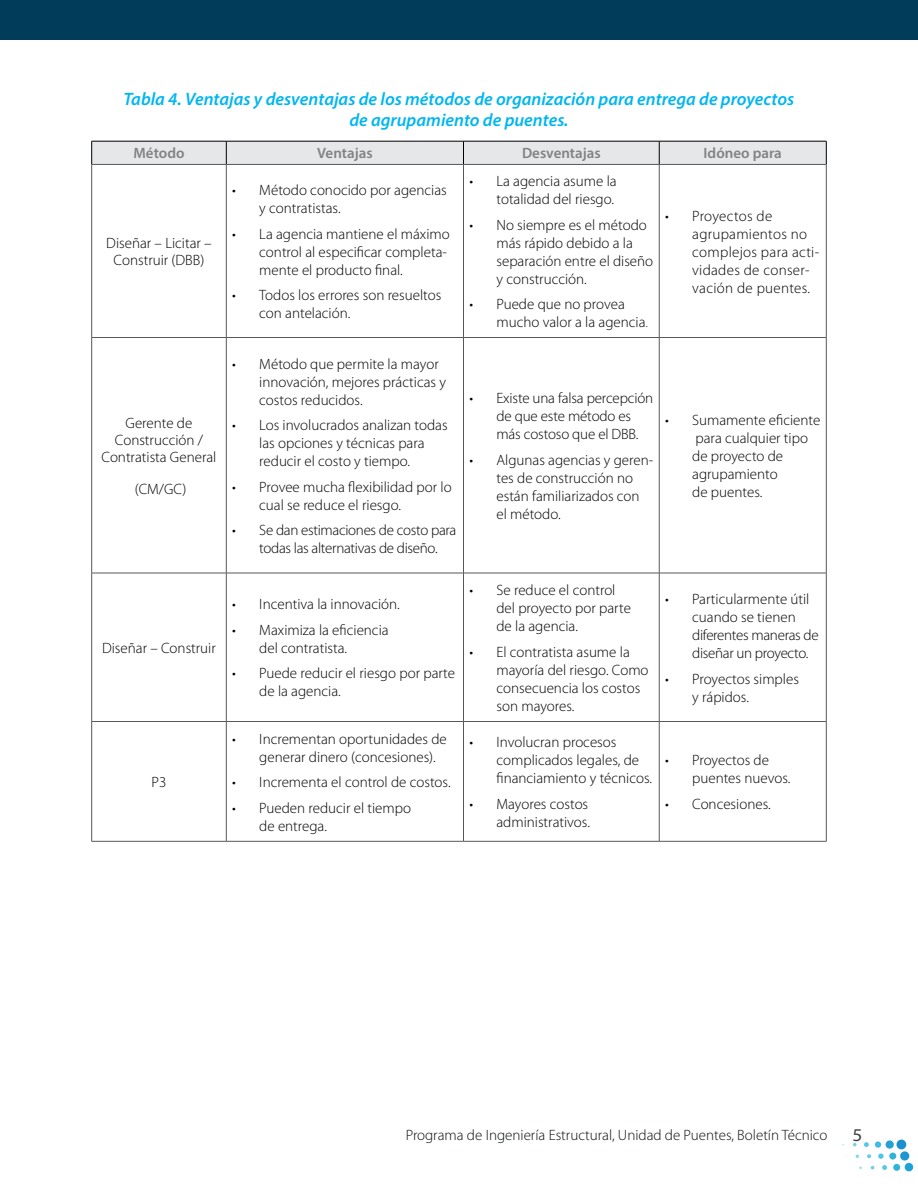
<style>
.page{position:relative;width:918px;height:1188px;background:#fff}
.page>*{position:absolute;margin:0;border:0;box-sizing:border-box;transform-origin:0 0}
.t1{font:italic 600 18px/21px "Myriad Pro";color:#00b6f0;text-align:center}
.t2{font:semi-expanded 18px "Myriad Pro";color:#3e3e3f}
.t3{font:300 15px/18px "Myriad Pro";color:#000001}
.t4{font:300 15px/18px "Myriad Pro";letter-spacing:-.02em;color:#000001;text-align:center}
.t5{font:300 15px/18px "Myriad Pro";letter-spacing:.02em;color:#000001}
.t6{font:300 15px "Myriad Pro";color:#0b0e11}
.t7{font:600 15px "Myriad Pro";color:#808285}
.s1{color:#4e4f50}
</style>
<div class="page">
<div style="left:905px;top:1163px;width:8px;height:8px;background:#1ca1d9;border-radius:50%"></div>
<div style="left:900px;top:1151px;width:9px;height:10px;background:#1e96d4;border-radius:50%"></div>
<div style="left:896px;top:1140px;width:10px;height:9px;background:#1c8fcf;border-radius:50%"></div>
<div style="left:893px;top:1164px;width:7px;height:7px;background:#2fb3dc;border-radius:50%"></div>
<div style="left:889px;top:1153px;width:7px;height:7px;background:#2fb3dc;border-radius:50%"></div>
<div style="left:886px;top:1140px;width:8px;height:9px;background:#26a1d3;border-radius:50%"></div>
<svg style="left:882px;top:1165px;width:5px;height:5px"></svg>
<svg style="left:878px;top:1154px;width:6px;height:5px"></svg>
<div style="left:875px;top:1141px;width:6px;height:7px;background:#40bce3;border-radius:50%"></div>
<svg style="left:871px;top:1166px;width:3px;height:4px"></svg>
<svg style="left:867px;top:1154px;width:4px;height:4px"></svg>
<svg style="left:864px;top:1142px;width:5px;height:5px"></svg>
<svg style="left:853px;top:1143px;width:4px;height:3px"></svg>
<div style="left:0;top:0;width:918px;height:39px;background:#013d5a"></div>
<hr style="left:226px;top:165px;width:1px;height:172px;background:#57585a">
<hr style="left:463px;top:165px;width:1px;height:172px;background:#57585a">
<hr style="left:659px;top:165px;width:1px;height:172px;background:#57585a">
<hr style="left:92px;top:337px;width:134px;height:1px;background:#57585a">
<hr style="left:226px;top:337px;width:238px;height:1px;background:#57585a">
<hr style="left:226px;top:338px;width:1px;height:235px;background:#57585a">
<hr style="left:464px;top:337px;width:195px;height:1px;background:#57585a">
<hr style="left:463px;top:338px;width:1px;height:235px;background:#57585a">
<hr style="left:659px;top:337px;width:167px;height:1px;background:#57585a">
<hr style="left:659px;top:338px;width:1px;height:235px;background:#57585a">
<hr style="left:92px;top:573px;width:134px;height:1px;background:#57585a">
<hr style="left:226px;top:573px;width:238px;height:1px;background:#57585a">
<hr style="left:226px;top:573px;width:1px;height:148px;background:#57585a">
<hr style="left:464px;top:573px;width:195px;height:1px;background:#57585a">
<hr style="left:463px;top:573px;width:1px;height:148px;background:#57585a">
<hr style="left:659px;top:573px;width:167px;height:1px;background:#57585a">
<hr style="left:659px;top:573px;width:1px;height:148px;background:#57585a">
<hr style="left:92px;top:721px;width:134px;height:1px;background:#57585a">
<hr style="left:226px;top:721px;width:238px;height:1px;background:#57585a">
<hr style="left:226px;top:722px;width:1px;height:119px;background:#57585a">
<hr style="left:464px;top:721px;width:195px;height:1px;background:#57585a">
<hr style="left:463px;top:722px;width:1px;height:119px;background:#57585a">
<hr style="left:659px;top:721px;width:167px;height:1px;background:#57585a">
<hr style="left:659px;top:722px;width:1px;height:119px;background:#57585a">
<hr style="left:91px;top:165px;width:1px;height:172px;background:#57585a">
<hr style="left:826px;top:165px;width:1px;height:172px;background:#57585a">
<hr style="left:91px;top:338px;width:1px;height:235px;background:#57585a">
<hr style="left:826px;top:338px;width:1px;height:235px;background:#57585a">
<hr style="left:91px;top:573px;width:1px;height:148px;background:#57585a">
<hr style="left:826px;top:573px;width:1px;height:148px;background:#57585a">
<hr style="left:91px;top:722px;width:1px;height:119px;background:#57585a">
<hr style="left:826px;top:722px;width:1px;height:119px;background:#57585a">
<hr style="left:92px;top:841px;width:134px;height:1px;background:#57585a">
<hr style="left:226px;top:841px;width:238px;height:1px;background:#57585a">
<hr style="left:464px;top:841px;width:195px;height:1px;background:#57585a">
<hr style="left:659px;top:841px;width:167px;height:1px;background:#57585a">
<svg style="left:91px;top:141px;width:736px;height:23px;background:#dbdcde"></svg>
<hr style="left:92px;top:164px;width:134px;height:1px;background:#57585a">
<hr style="left:226px;top:164px;width:238px;height:1px;background:#57585a">
<hr style="left:464px;top:164px;width:195px;height:1px;background:#57585a">
<hr style="left:659px;top:164px;width:167px;height:1px;background:#57585a">
<p class="t1" style="left:124px;top:88px;width:672px">Tabla 4. Ventajas y desventajas de los métodos de organización para entrega de proyectos de agrupamiento de puentes.</p>
<p class="t7" style="left:133px;top:144px;width:53px">Método</p>
<p class="t7" style="left:317px;top:144px;width:57px">Ventajas</p>
<p class="t7" style="left:522px;top:144px;width:80px">Desventajas</p>
<p class="t7" style="left:704px;top:144px;width:80px">Idóneo para</p>
<p class="t3" style="left:106px;top:235px;width:107px;line-height:17.2px;text-align:center">Diseñar – Licitar –<br>Construir (DBB)</p>
<p class="t3" style="left:102px;top:414px;width:116px;line-height:17.2px;text-align:center">Gerente de<br>Construcción /<br>Contratista General</p>
<p class="t3" style="left:135px;top:481px;width:53px">(CM/GC)</p>
<p class="t3" style="left:102px;top:639px;width:115px">Diseñar – Construir</p>
<p class="t3" style="left:152px;top:773px;width:16px">P3</p>
<p class="t3" style="left:259px;top:181px;width:189px;text-indent:-27px">• Método conocido por agencias y contratistas.</p>
<p class="t3" style="left:259px;top:225px;width:192px;text-indent:-27px">• La agencia mantiene el máximo control al especificar completa&shy;mente el producto final.</p>
<p class="t3" style="left:259px;top:286px;width:184px;text-indent:-27px">• Todos los errores son resueltos con antelación.</p>
<p class="t3" style="left:259px;top:355px;width:188px;text-indent:-27px">• Método que permite la mayor innovación, mejores prácticas y costos reducidos.</p>
<p class="t3" style="left:259px;top:416px;width:190px;text-indent:-27px">• Los involucrados analizan todas las opciones y técnicas para reducir el costo y tiempo.</p>
<p class="t3" style="left:259px;top:478px;width:194px;text-indent:-27px">• Provee mucha flexibilidad por lo cual se reduce el riesgo.</p>
<p class="t4" style="left:232px;top:521px;width:226px">• Se dan estimaciones de costo para todas las alternativas de diseño.</p>
<p class="t3" style="left:232px;top:596px;width:169px">• Incentiva la innovación.</p>
<p class="t3" style="left:259px;top:621px;width:131px;text-indent:-27px">• Maximiza la eficiencia del contratista.</p>
<p class="t3" style="left:259px;top:665px;width:197px;text-indent:-27px">• Puede reducir el riesgo por parte de la agencia.</p>
<p class="t3" style="left:259px;top:730px;width:189px;text-indent:-27px">• Incrementan oportunidades de generar dinero (concesiones).</p>
<p class="t3" style="left:232px;top:773px;width:220px">• Incrementa el control de costos.</p>
<p class="t3" style="left:259px;top:799px;width:153px;text-indent:-27px">• Pueden reducir el tiempo de entrega.</p>
<p class="t3" style="left:469px;top:172px;width:149px;text-align:right">• La agencia asume la totalidad del riesgo.</p>
<p class="t3" style="left:496px;top:216px;width:158px;text-indent:-27px">• No siempre es el método más rápido debido a la separación entre el diseño y construcción.</p>
<p class="t3" style="left:496px;top:295px;width:153px;text-indent:-27px">• Puede que no provea mucho valor a la agencia<span class="s1">.</span></p>
<p class="t5" style="left:692px;top:207px;width:128px;text-indent:-27px">• Proyectos de agrupamientos no complejos para acti&shy;vidades de conser&shy;vación de puentes.</p>
<p class="t3" style="left:496px;top:389px;width:158px;text-indent:-27px">• Existe una falsa percepción de que este método es más costoso que el DBB.</p>
<p class="t3" style="left:496px;top:451px;width:158px;text-indent:-27px">• Algunas agencias y geren&shy;tes de construcción no están familiarizados con el método.</p>
<p class="t3" style="left:692px;top:411px;width:130px;text-indent:-27px">• Sumamente eficiente para cualquier tipo de proyecto de agrupamiento<br>de puentes.</p>
<p class="t3" style="left:496px;top:581px;width:136px;text-indent:-27px">• Se reduce el control del proyecto por parte de la agencia.</p>
<p class="t3" style="left:496px;top:643px;width:154px;text-indent:-27px">• El contratista asume la mayoría del riesgo. Como consecuencia los costos son mayores.</p>
<p class="t3" style="left:496px;top:734px;width:157px;text-indent:-27px">• Involucran procesos complicados legales, de financiamiento y técnicos.</p>
<p class="t3" style="left:469px;top:795px;width:122px;text-align:right">• Mayores costos administrativos.</p>
<p class="t4" style="left:692px;top:590px;width:128px;text-align:left;text-indent:-27px">• Particularmente útil cuando se tienen diferentes maneras de diseñar un proyecto.</p>
<p class="t3" style="left:692px;top:670px;width:108px;text-indent:-27px">• Proyectos simples y rápidos.</p>
<p class="t3" style="left:692px;top:752px;width:100px;text-indent:-27px">• Proyectos de puentes nuevos.</p>
<p class="t3" style="left:665px;top:795px;width:107px">• Concesiones.</p>
<p class="t6" style="left:406px;top:1127px;width:423px">Programa de Ingeniería Estructural, Unidad de Puentes, Boletín Técnico</p>
<p class="t2" style="left:852px;top:1124px;width:12px">5</p>
</div>
